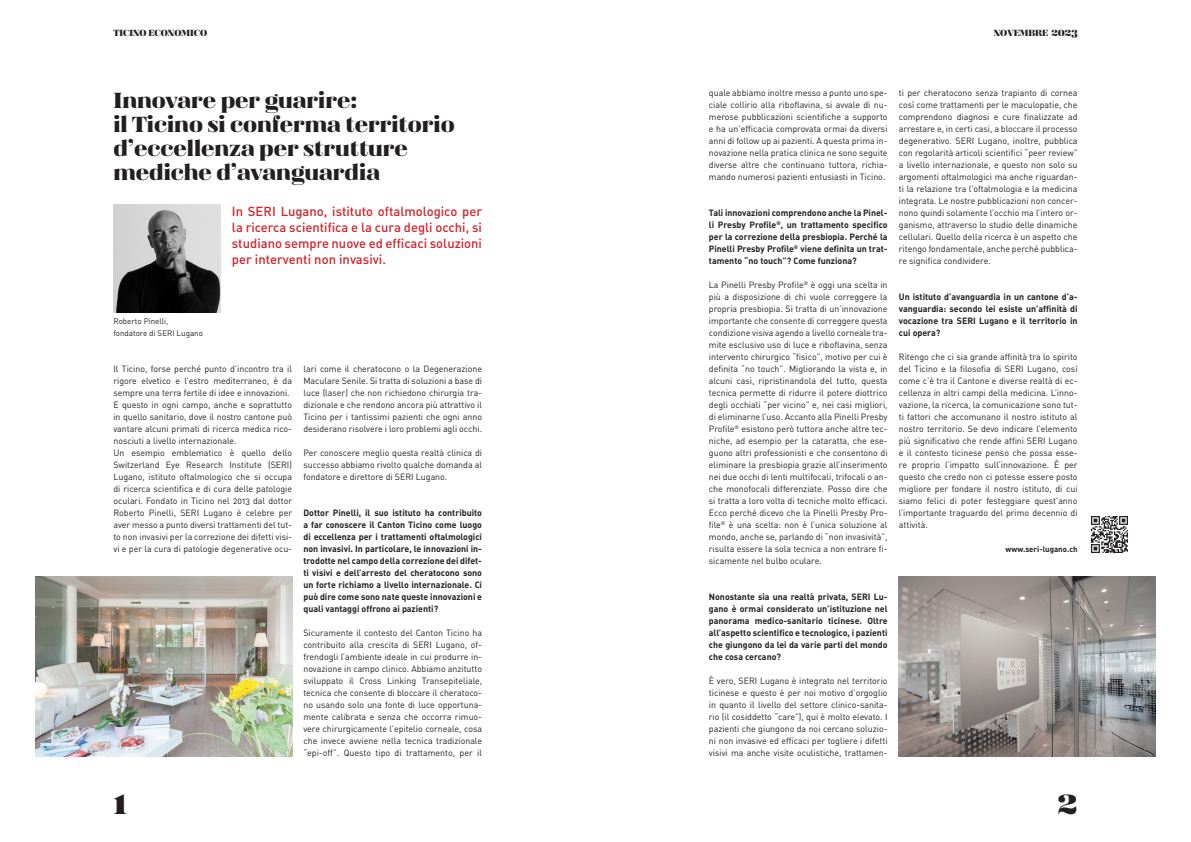
<style>
.page{position:relative;width:1191px;height:842px;background:#fff}
.page>*{position:absolute;margin:0;border:0;box-sizing:border-box;transform-origin:0 0}
.t1{font:36px "Magnel";color:#231f20}
.t2{font:22px/24px "Magnel";color:#231f20}
.t3{font:13px/16px "DIN Medium Alternate";color:#d1232a;text-align:justify}
.t4{font:9px/12px "DIN Regular Alternate";color:#231f20;text-align:justify}
.t5{font:9px/12px "DIN Bold Alternate";color:#231f20;text-align:justify}
.t6{font:9px "Magnel";color:#231f20}
.t7{font:8px/12px "DIN Regular Alternate";color:#231f20}
.t8{font:8px "DIN Bold Alternate";color:#231f20}
.s1{font-size:11.5px}
</style>
<div class="page">
<img style="left:1091px;top:516px;width:36px;height:36px">
<img style="left:113px;top:204px;width:108px;height:108px">
<img style="left:35px;top:576px;width:257px;height:180px">
<img style="left:899px;top:576px;width:256px;height:180px">
<p class="t6" style="left:113px;top:27px;width:95px">TICINO ECONOMICO</p>
<h2 class="t2" style="left:113px;top:88px;width:343px">Innovare per guarire:<br>il Ticino si conferma territorio d’eccellenza per strutture mediche d’avanguardia</h2>
<h3 class="t3" style="left:232px;top:203px;width:252px">In SERI Lugano, istituto oftalmologico per la ricerca scientifica e la cura degli occhi, si studiano sempre nuove ed efficaci soluzioni per interventi non invasivi.</h3>
<p class="t7" style="left:113px;top:315px;width:91px">Roberto Pinelli, fondatore di SERI Lugano</p>
<p class="t4" style="left:113px;top:363px;width:180px;text-align:left">Il Ticino, forse perché punto d’incontro tra il rigore elvetico e l’estro mediterraneo, è da sempre una terra fertile di idee e innovazioni.<br>E questo in ogni campo, anche e soprattutto in quello sanitario, dove il nostro cantone può vantare alcuni primati di ricerca medica rico&shy;nosciuti a livello internazionale.<br>Un esempio emblematico è quello dello Switzerland Eye Research Institute (SERI)<br>Lugano, istituto oftalmologico che si occupa di ricerca scientifica e di cura delle patologie oculari. Fondato in Ticino nel 2013 dal dottor Roberto Pinelli, SERI Lugano è celebre per aver messo a punto diversi trattamenti del tut&shy;to non invasivi per la correzione dei difetti visi&shy;vi e per la cura di patologie degenerative ocu-</p>
<p class="t4" style="left:303px;top:363px;width:180px">lari come il cheratocono o la Degenerazione Maculare Senile. Si tratta di soluzioni a base di luce (laser) che non richiedono chirurgia tra&shy;dizionale e che rendono ancora più attrattivo il Ticino per i tantissimi pazienti che ogni anno desiderano risolvere i loro problemi agli occhi.</p>
<p class="t4" style="left:303px;top:447px;width:180px">Per conoscere meglio questa realtà clinica di successo abbiamo rivolto qualche domanda al fondatore e direttore di SERI Lugano.</p>
<p class="t5" style="left:303px;top:506px;width:180px">Dottor Pinelli, il suo istituto ha contribuito a far conoscere il Canton Ticino come luogo di eccellenza per i trattamenti oftalmologici non invasivi. In particolare, le innovazioni in&shy;trodotte nel campo della correzione dei difet&shy;ti visivi e dell’arresto del cheratocono sono un forte richiamo a livello internazionale. Ci può dire come sono nate queste innovazioni e quali vantaggi offrono ai pazienti?</p>
<p class="t4" style="left:303px;top:627px;width:180px">Sicuramente il contesto del Canton Ticino ha contribuito alla crescita di SERI Lugano, of&shy;frendogli l’ambiente ideale in cui produrre in&shy;novazione in campo clinico. Abbiamo anzitutto sviluppato il Cross Linking Transepiteliale, tecnica che consente di bloccare il cheratoco&shy;no usando solo una fonte di luce opportuna&shy;mente calibrata e senza che occorra rimuo&shy;vere chirurgicamente l’epitelio corneale, cosa che invece avviene nella tecnica tradizionale “epi-off”. Questo tipo di trattamento, per il</p>
<h1 class="t1" style="left:113px;top:778px;width:15px">1</h1>
<p class="t6" style="left:993px;top:27px;width:85px">NOVEMBRE <span class="s1">2023</span></p>
<p class="t4" style="left:709px;top:87px;width:180px">quale abbiamo inoltre messo a punto uno spe&shy;ciale collirio alla riboflavina, si avvale di nu&shy;merose pubblicazioni scientifiche a supporto e ha un’efficacia comprovata ormai da diversi anni di follow up ai pazienti. A questa prima in&shy;novazione nella pratica clinica ne sono seguite diverse altre che continuano tuttora, richia&shy;mando numerosi pazienti entusiasti in Ticino.</p>
<p class="t5" style="left:709px;top:206px;width:180px">Tali innovazioni comprendono anche la Pinel&shy;li Presby Profile<sup>®</sup>, un trattamento specifico per la correzione della presbiopia. Perché la Pinelli Presby Profile<sup>®</sup> viene definita un trat&shy;tamento “no touch”? Come funziona?</p>
<p class="t4" style="left:709px;top:279px;width:180px">La Pinelli Presby Profile<sup>®</sup> è oggi una scelta in più a disposizione di chi vuole correggere la propria presbiopia. Si tratta di un’innovazione importante che consente di correggere questa condizione visiva agendo a livello corneale tra&shy;mite esclusivo uso di luce e riboflavina, senza intervento chirurgico “fisico”, motivo per cui è definita “no touch”. Migliorando la vista e, in alcuni casi, ripristinandola del tutto, questa tecnica permette di ridurre il potere diottrico degli occhiali “per vicino” e, nei casi migliori, di eliminarne l’uso. Accanto alla Pinelli Presby Profile<sup>®</sup> esistono però tuttora anche altre tec&shy;niche, ad esempio per la cataratta, che ese&shy;guono altri professionisti e che consentono di eliminare la presbiopia grazie all’inserimento nei due occhi di lenti multifocali, trifocali o an&shy;che monofocali differenziate. Posso dire che si tratta a loro volta di tecniche molto efficaci.<br>Ecco perché dicevo che la Pinelli Presby Pro&shy;file<sup>®</sup> è una scelta: non è l’unica soluzione al mondo, anche se, parlando di “non invasività”, risulta essere la sola tecnica a non entrare fi&shy;sicamente nel bulbo oculare.</p>
<p class="t5" style="left:709px;top:590px;width:180px">Nonostante sia una realtà privata, SERI Lu&shy;gano è ormai considerato un’istituzione nel panorama medico-sanitario ticinese. Oltre all’aspetto scientifico e tecnologico, i pazienti che giungono da lei da varie parti del mondo che cosa cercano?</p>
<p class="t4" style="left:709px;top:675px;width:180px">È vero, SERI Lugano è integrato nel territorio ticinese e questo è per noi motivo d’orgoglio in quanto il livello del settore clinico-sanita&shy;rio (il cosiddetto “care”), qui è molto elevato. I pazienti che giungono da noi cercano soluzio&shy;ni non invasive ed efficaci per togliere i difetti visivi ma anche visite oculistiche, trattamen-</p>
<p class="t4" style="left:899px;top:87px;width:180px">ti per cheratocono senza trapianto di cornea così come trattamenti per le maculopatie, che comprendono diagnosi e cure finalizzate ad arrestare e, in certi casi, a bloccare il processo degenerativo. SERI Lugano, inoltre, pubblica con regolarità articoli scientifici “peer review” a livello internazionale, e questo non solo su argomenti oftalmologici ma anche riguardan&shy;ti la relazione tra l’oftalmologia e la medicina integrata. Le nostre pubblicazioni non concer&shy;nono quindi solamente l’occhio ma l’intero or&shy;ganismo, attraverso lo studio delle dinamiche cellulari. Quello della ricerca è un aspetto che ritengo fondamentale, anche perché pubblica&shy;re significa condividere.</p>
<p class="t5" style="left:899px;top:290px;width:180px">Un istituto d’avanguardia in un cantone d’a&shy;vanguardia: secondo lei esiste un’affinità di vocazione tra SERI Lugano e il territorio in cui opera?</p>
<p class="t4" style="left:899px;top:351px;width:180px">Ritengo che ci sia grande affinità tra lo spirito del Ticino e la filosofia di SERI Lugano, così come c’è tra il Cantone e diverse realtà di ec&shy;cellenza in altri campi della medicina. L’inno&shy;vazione, la ricerca, la comunicazione sono tut&shy;ti fattori che accomunano il nostro istituto al nostro territorio. Se devo indicare l’elemento più significativo che rende affini SERI Lugano e il contesto ticinese penso che possa esse&shy;re proprio l’impatto sull’innovazione. È per questo che credo non ci potesse essere posto migliore per fondare il nostro istituto, di cui siamo felici di poter festeggiare quest’anno l’importante traguardo del primo decennio di attività.</p>
<p class="t8" style="left:1005px;top:544px;width:74px">www.seri-lugano.ch</p>
<h1 class="t1" style="left:1057px;top:778px;width:22px">2</h1>
</div>
